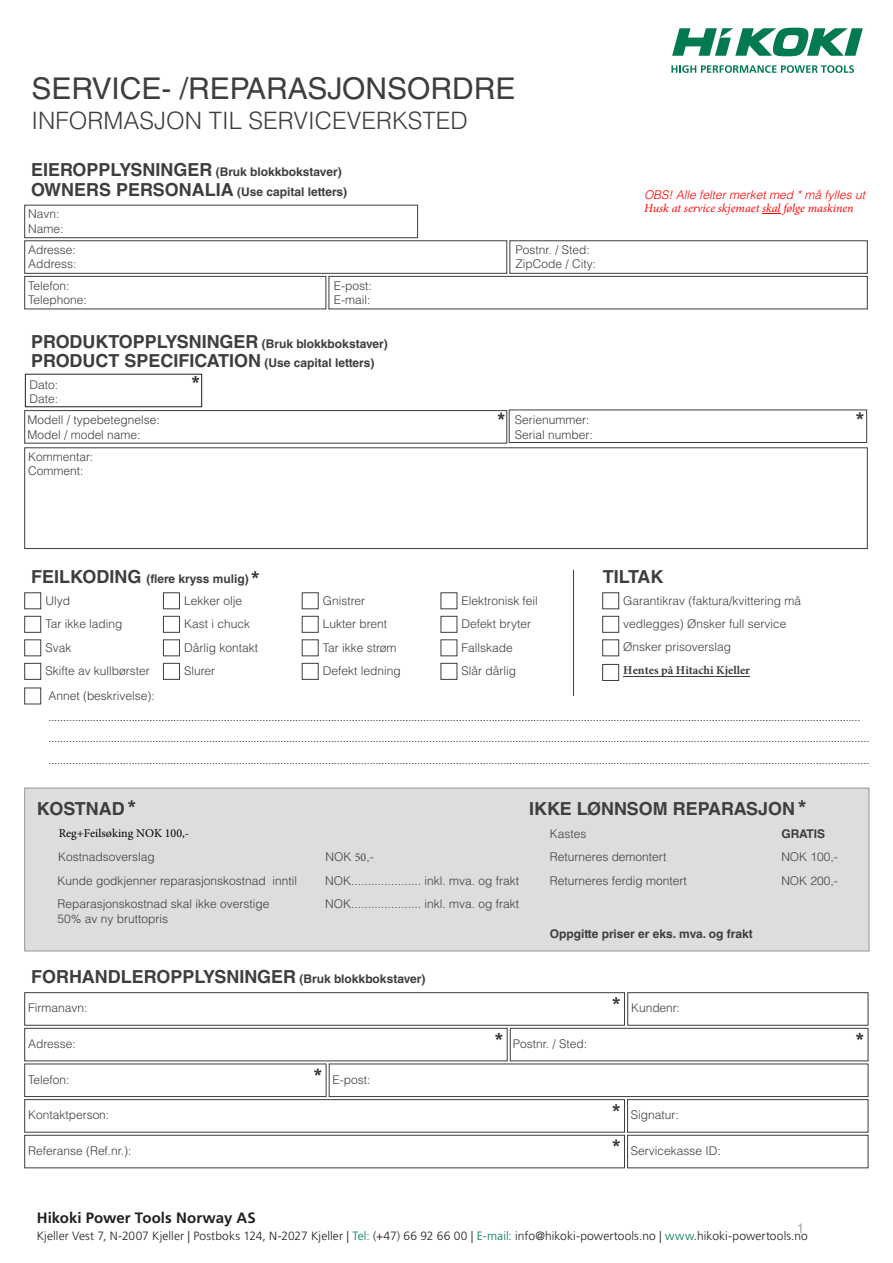
<style>
.page{position:relative;width:893px;height:1263px;background:#fff}
.page>*{position:absolute;margin:0;border:0;box-sizing:border-box;transform-origin:0 0}
.t1{font:30px "Helvetica LT Std";color:#3e3e3f}
.t2{font:300 24px "Helvetica LT Std";color:#3e3e3f}
.t3{font:700 18px "Helvetica LT Std";color:#3e3e3f}
.t4{font:700 15px "Frutiger LT Std";letter-spacing:.005em;color:#231f20}
.t5{font:13.5px "Helvetica LT Std";color:#a8a9ad}
.t6{font:300 12px/14.4px "Helvetica LT Std";color:#3e3e3f}
.t7{font:700 12px/19.5px "Helvetica LT Std";color:#3e3e3f}
.t8{font:300 12px "Frutiger LT Std";letter-spacing:.01em;color:#231f20}
.t9{font:italic 12px/13px "Minion Pro";color:#f00}
.t10{font:700 12px "Minion Pro";color:#3e3e3f}
.t11{font:12px "Minion Pro";color:#000}
.t12{font:10.65px/21.5px "Arial";color:#3e3e3f}
.s1{font-size:18px}
.s2{font-size:12px}
.s3{font-family:"Helvetica LT Std";font-weight:300}
.s4{font-family:"Minion Pro";font-weight:400}
.s5{color:#017951}
</style>
<div class="page">
<svg style="left:24px;top:992px;width:844px;height:176px"></svg>
<svg style="left:314px;top:1068px;width:8px;height:8px"></svg>
<div style="left:25px;top:788px;width:844px;height:163px;background:#dcdddf;border:1px solid #939598"></div>
<div style="left:25px;top:205px;width:393px;height:33px;border:1px solid #3e3e3f"></div>
<div style="left:25px;top:276px;width:301px;height:33px;border:1px solid #3e3e3f"></div>
<div style="left:25px;top:410px;width:482px;height:33px;border:1px solid #3e3e3f"></div>
<div style="left:509px;top:410px;width:358px;height:33px;border:1px solid #3e3e3f"></div>
<div style="left:25px;top:448px;width:842px;height:101px;border:1px solid #3e3e3f"></div>
<svg style="left:24px;top:592px;width:17px;height:88px"></svg>
<div style="left:24px;top:688px;width:17px;height:16px;border:1px solid #3e3e3f"></div>
<svg style="left:163px;top:592px;width:17px;height:88px"></svg>
<svg style="left:302px;top:592px;width:17px;height:88px"></svg>
<svg style="left:440px;top:592px;width:17px;height:88px"></svg>
<svg style="left:856px;top:412px;width:8px;height:7px"></svg>
<svg style="left:251px;top:571px;width:8px;height:7px"></svg>
<svg style="left:602px;top:592px;width:17px;height:64px"></svg>
<svg style="left:128px;top:800px;width:7px;height:7px"></svg>
<svg style="left:798px;top:800px;width:8px;height:7px"></svg>
<hr style="left:573px;top:570px;width:1px;height:126px;background:#3e3e3f">
<svg style="left:762px;top:213px;width:19px;height:1px"></svg>
<div style="left:329px;top:276px;width:538px;height:33px;border:1px solid #3e3e3f"></div>
<svg style="left:192px;top:376px;width:7px;height:7px"></svg>
<hr style="left:623px;top:676px;width:127px;height:1px;background:#3e3e3f">
<svg style="left:612px;top:997px;width:8px;height:7px"></svg>
<svg style="left:495px;top:1033px;width:8px;height:7px"></svg>
<svg style="left:856px;top:1033px;width:7px;height:7px"></svg>
<svg style="left:612px;top:1104px;width:8px;height:7px"></svg>
<svg style="left:612px;top:1139px;width:8px;height:7px"></svg>
<svg style="left:498px;top:413px;width:7px;height:7px"></svg>
<div style="left:602px;top:664px;width:17px;height:17px;border:1px solid #3e3e3f"></div>
<svg style="left:671px;top:65px;width:183px;height:8px"></svg>
<svg style="left:672px;top:28px;width:191px;height:28px"></svg>
<p class="t1" style="left:32px;top:71px;width:485px">SERVICE- /REPARASJONSORDRE</p>
<p class="t2" style="left:32px;top:106px;width:438px">INFORMASJON TIL SERVICEVERKSTED</p>
<p class="t7" style="left:31px;top:162px;width:318px"><span class="s1">EIEROPPLYSNINGER</span> (Bruk blokkbokstaver)<br><span class="s1">OWNERS PERSONALIA</span> (Use capital letters)</p>
<p class="t6" style="left:28px;top:207px;width:37px">Navn:<br>Name:</p>
<p class="t6" style="left:28px;top:242px;width:50px">Adresse:<br>Address:</p>
<p class="t6" style="left:516px;top:242px;width:82px">Postnr. / Sted:<br>ZipCode / City:</p>
<p class="t6" style="left:28px;top:278px;width:60px">Telefon:<br>Telephone:</p>
<p class="t6" style="left:334px;top:278px;width:39px">E-post:<br>E-mail:</p>
<p class="t7" style="left:31px;top:334px;width:358px"><span class="s1">PRODUKTOPPLYSNINGER</span> (Bruk blokkbokstaver)</p>
<p class="t3" style="left:31px;top:350px;width:345px">PRODUCT SPECIFICATION <span class="s2">(Use capital letters)</span></p>
<p class="t6" style="left:29px;top:378px;width:30px">Dato:</p>
<p class="t6" style="left:29px;top:392px;width:30px">Date:</p>
<p class="t6" style="left:27px;top:413px;width:134px">Modell / typebetegnelse:</p>
<p class="t6" style="left:515px;top:413px;width:76px">Serienummer:</p>
<p class="t6" style="left:27px;top:427px;width:115px">Model / model name:</p>
<p class="t6" style="left:515px;top:427px;width:79px">Serial number:</p>
<p class="t6" style="left:28px;top:449px;width:67px">Kommentar:</p>
<p class="t6" style="left:28px;top:464px;width:57px">Comment:</p>
<p class="t9" style="left:644px;top:189px;width:223px"><span class="s3">OBS! Alle felter merket med * må fylles ut<br></span>Husk at service skjemaet skal følge maskinen</p>
<p class="t7" style="left:31px;top:569px;width:219px"><span class="s1">FEILKODING</span> (flere kryss mulig)</p>
<p class="t3" style="left:603px;top:566px;width:62px">TILTAK</p>
<p class="t6" style="left:45px;top:593px;width:26px">Ulyd</p>
<p class="t6" style="left:184px;top:593px;width:59px">Lekker olje</p>
<p class="t6" style="left:323px;top:593px;width:44px">Gnistrer</p>
<p class="t6" style="left:462px;top:593px;width:78px">Elektronisk feil</p>
<p class="t6" style="left:45px;top:617px;width:79px">Tar ikke lading</p>
<p class="t6" style="left:184px;top:617px;width:67px">Kast i chuck</p>
<p class="t6" style="left:323px;top:617px;width:66px">Lukter brent</p>
<p class="t6" style="left:462px;top:617px;width:71px">Defekt bryter</p>
<p class="t6" style="left:45px;top:640px;width:27px">Svak</p>
<p class="t6" style="left:184px;top:640px;width:75px">Dårlig kontakt</p>
<p class="t6" style="left:323px;top:640px;width:75px">Tar ikke strøm</p>
<p class="t6" style="left:462px;top:640px;width:53px">Fallskade</p>
<p class="t6" style="left:623px;top:589px;width:179px;line-height:23px">Garantikrav (faktura/kvittering må vedlegges) Ønsker full service<br>Ønsker prisoverslag</p>
<p class="t6" style="left:45px;top:663px;width:106px">Skifte av kullbørster</p>
<p class="t6" style="left:184px;top:663px;width:33px">Slurer</p>
<p class="t6" style="left:323px;top:663px;width:79px">Defekt ledning</p>
<p class="t6" style="left:462px;top:663px;width:56px">Slår dårlig</p>
<p class="t10" style="left:623px;top:662px;width:128px">Hentes på Hitachi Kjeller</p>
<p class="t6" style="left:48px;top:688px;width:108px">Annet (beskrivelse):</p>
<p class="t12" style="left:48px;top:706px;width:823px">................................................................................................................................................................................................................................................................................. .................................................................................................................................................................................................................................................................................... ....................................................................................................................................................................................................................................................................................</p>
<p class="t3" style="left:37px;top:798px;width:89px">KOSTNAD</p>
<p class="t3" style="left:529px;top:798px;width:267px">IKKE LØNNSOM REPARASJON</p>
<p class="t6" style="left:58px;top:849px;width:98px">Kostnadsoverslag</p>
<p class="t6" style="left:326px;top:849px;width:49px">NOK <span class="s4">50</span>,-</p>
<p class="t11" style="left:59px;top:825px;width:132px">Reg+Feilsøking NOK 100,-</p>
<p class="t6" style="left:550px;top:826px;width:38px">Kastes</p>
<p class="t7" style="left:781px;top:824px;width:45px">GRATIS</p>
<p class="t6" style="left:550px;top:850px;width:118px">Returneres demontert</p>
<p class="t6" style="left:781px;top:850px;width:58px">NOK 100,-</p>
<p class="t6" style="left:58px;top:873px;width:241px">Kunde godkjenner reparasjonskostnad inntil</p>
<p class="t6" style="left:325px;top:873px;width:195px">NOK..................... inkl. mva. og frakt</p>
<p class="t6" style="left:550px;top:873px;width:139px">Returneres ferdig montert</p>
<p class="t6" style="left:781px;top:873px;width:58px">NOK 200,-</p>
<p class="t6" style="left:58px;top:897px;width:213px">Reparasjonskostnad skal ikke overstige</p>
<p class="t6" style="left:325px;top:897px;width:195px">NOK..................... inkl. mva. og frakt</p>
<p class="t6" style="left:58px;top:911px;width:112px">50% av ny bruttopris</p>
<p class="t7" style="left:550px;top:923px;width:204px">Oppgitte priser er eks. mva. og frakt</p>
<h4 class="t3" style="left:31px;top:965px;width:396px">FORHANDLEROPPLYSNINGER <span class="s2">(Bruk blokkbokstaver)</span></h4>
<p class="t6" style="left:28px;top:1001px;width:61px">Firmanavn:</p>
<p class="t6" style="left:631px;top:1001px;width:51px">Kundenr:</p>
<p class="t6" style="left:28px;top:1036px;width:49px">Adresse:</p>
<p class="t6" style="left:513px;top:1036px;width:76px">Postnr. / Sted:</p>
<p class="t6" style="left:28px;top:1072px;width:43px">Telefon:</p>
<p class="t6" style="left:333px;top:1072px;width:39px">E-post:</p>
<p class="t6" style="left:28px;top:1108px;width:83px">Kontaktperson:</p>
<p class="t6" style="left:631px;top:1108px;width:49px">Signatur:</p>
<p class="t6" style="left:28px;top:1143px;width:105px">Referanse (Ref.nr.):</p>
<p class="t6" style="left:631px;top:1143px;width:91px">Servicekasse ID:</p>
<h3 class="t4" style="left:37px;top:1208px;width:221px">Hikoki Power Tools Norway AS</h3>
<p class="t8" style="left:37px;top:1229px;width:773px">Kjeller Vest 7, N-2007 Kjeller | Postboks 124, N-2027 Kjeller | <span class="s5">Tel:</span> (+47) 66 92 66 00 | <span class="s5">E-mail:</span> info@hikoki-powertools.no | <span class="s5">www</span>.hikoki-powertools.no</p>
<p class="t5" style="left:797px;top:1220px;width:9px">1</p>
</div>
